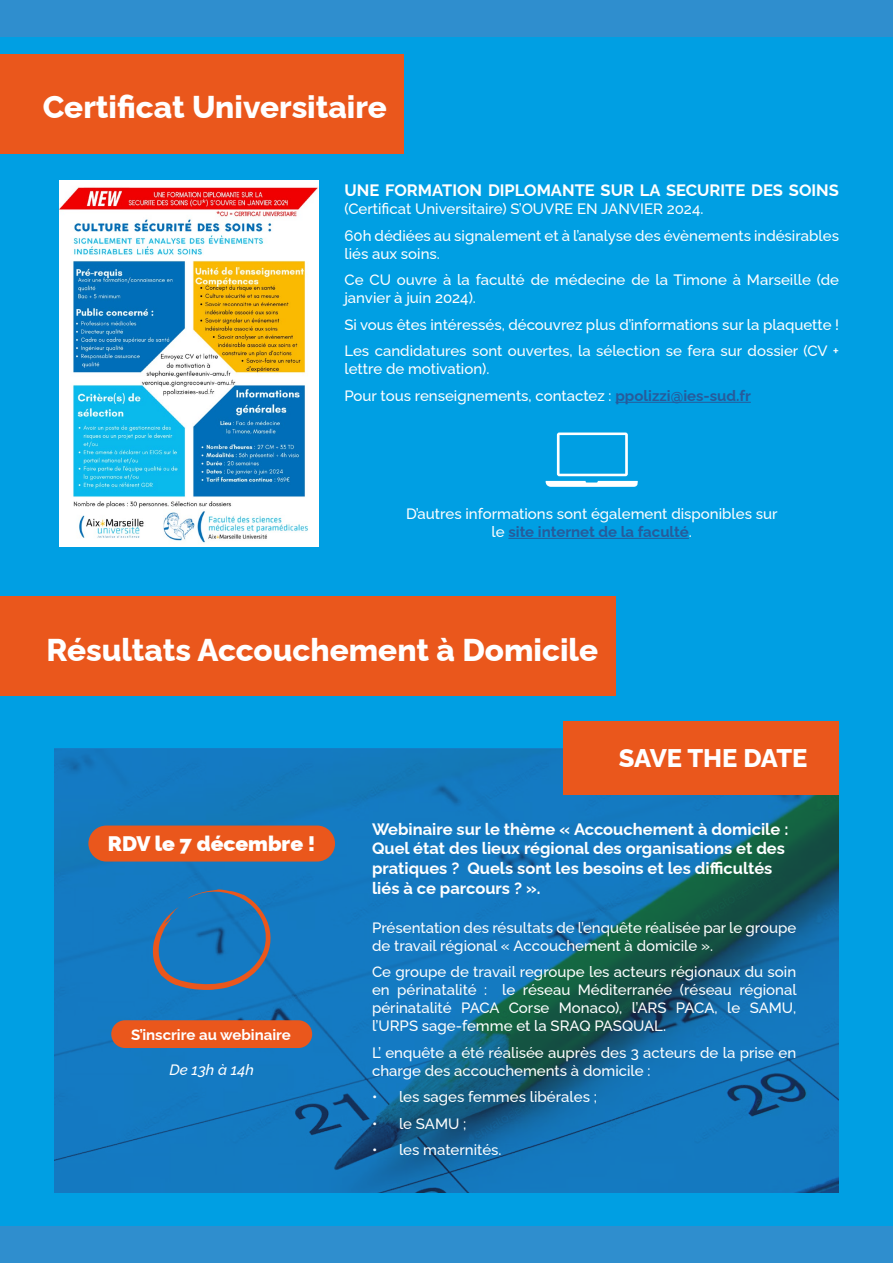
<style>
.page{position:relative;width:893px;height:1263px;background:#009fe3}
.page>*{position:absolute;margin:0;border:0;box-sizing:border-box;transform-origin:0 0}
.t1{font:800 31.5px "Raleway";color:#fff}
.t2{font:800 25.5px "Raleway";letter-spacing:-.01em;color:#fff}
.t3{font:900 21px "Raleway";color:#fff}
.t4{font:700 16.5px/19.8px "Raleway";color:#fff}
.t5{font:500 15px/18px "Raleway";color:#fff}
.t6{font:700 15px "Raleway";color:#fff}
.t7{font:italic 500 15px "Raleway";color:#fff}
.s1{font-weight:700;color:#275b9b}
</style>
<div class="page">
<div style="left:0;top:1227px;width:893px;height:36px;background:#2f8ece"></div>
<div style="left:0;top:0;width:893px;height:36px;background:#2f8ece"></div>
<div style="left:0;top:54px;width:404px;height:99px;background:#ea571c"></div>
<hr style="left:615px;top:402px;width:136px;height:1px;background:#275b9b">
<svg style="left:545px;top:432px;width:93px;height:55px"></svg>
<img style="left:60px;top:181px;width:258px;height:365px">
<hr style="left:508px;top:538px;width:181px;height:1px;background:#275b9b">
<div style="left:0;top:596px;width:615px;height:99px;background:#ea571c"></div>
<svg style="left:54px;top:749px;width:785px;height:444px;fill:#1479c0"></svg>
<div style="left:563px;top:721px;width:276px;height:74px;background:#ea571c"></div>
<svg style="left:153px;top:889px;width:118px;height:101px"></svg>
<div style="left:88px;top:825px;width:247px;height:36px;background:#ea571c;border-radius:18px"></div>
<div style="left:111px;top:1020px;width:201px;height:28px;background:#ea571c;border-radius:14px"></div>
<h1 class="t1" style="left:43px;top:82px;width:346px">Certificat Universitaire</h1>
<p class="t4" style="left:344px;top:179px;width:496px">UNE FORMATION DIPLOMANTE SUR LA SECURITE DES SOINS</p>
<p class="t5" style="left:344px;top:194px;width:496px;line-height:26.5px">(Certificat Universitaire) S’OUVRE EN JANVIER 2024.<br>60h dédiées au signalement et à l’analyse des évènements indésirables</p>
<p class="t5" style="left:344px;top:238px;width:496px;line-height:26.5px">liés aux soins.<br>Ce CU ouvre à la faculté de médecine de la Timone à Marseille (de</p>
<p class="t5" style="left:344px;top:283px;width:496px;line-height:26.5px">janvier à juin 2024).<br>Si vous êtes intéressés, découvrez plus d’informations sur la plaquette !<br>Les candidatures sont ouvertes, la sélection se fera sur dossier (CV +</p>
<p class="t5" style="left:344px;top:354px;width:408px;line-height:26.5px">lettre de motivation).<br>Pour tous renseignements, contactez : <span class="s1">ppolizzi@ies-sud.fr</span></p>
<p class="t5" style="left:406px;top:503px;width:373px;text-align:center">D’autres informations sont également disponibles sur le <span class="s1">site internet de la faculté</span>.</p>
<h1 class="t1" style="left:47px;top:624px;width:553px">Résultats Accouchement à Domicile</h1>
<h2 class="t2" style="left:619px;top:738px;width:190px">SAVE THE DATE</h2>
<h3 class="t3" style="left:108px;top:827px;width:209px">RDV le 7 décembre !</h3>
<p class="t6" style="left:131px;top:1022px;width:161px">S’inscrire au webinaire</p>
<p class="t7" style="left:169px;top:1057px;width:86px">De 13h à 14h</p>
<p class="t4" style="left:372px;top:817px;width:418px">Webinaire sur le thème « Accouchement à domicile :<br>Quel état des lieux régional des organisations et des pratiques ? Quels sont les besoins et les difficultés liés à ce parcours ? ».</p>
<p class="t5" style="left:372px;top:917px;width:426px">Présentation des résultats de l’enquête réalisée par le groupe de travail régional « Accouchement à domicile ».</p>
<p class="t5" style="left:372px;top:961px;width:426px;text-align:justify">Ce groupe de travail regroupe les acteurs régionaux du soin en périnatalité : le réseau Méditerranée (réseau régional périnatalité PACA Corse Monaco), l’ARS PACA, le SAMU, l’URPS sage-femme et la SRAQ PASQUAL.</p>
<p class="t5" style="left:372px;top:1042px;width:426px">L’ enquête a été réalisée auprès des 3 acteurs de la prise en charge des accouchements à domicile :</p>
<p class="t5" style="left:372px;top:1086px;width:227px">• les sages femmes libérales ;</p>
<p class="t5" style="left:372px;top:1113px;width:96px">• le SAMU ;</p>
<p class="t5" style="left:372px;top:1139px;width:131px">• les maternités.</p>
</div>
